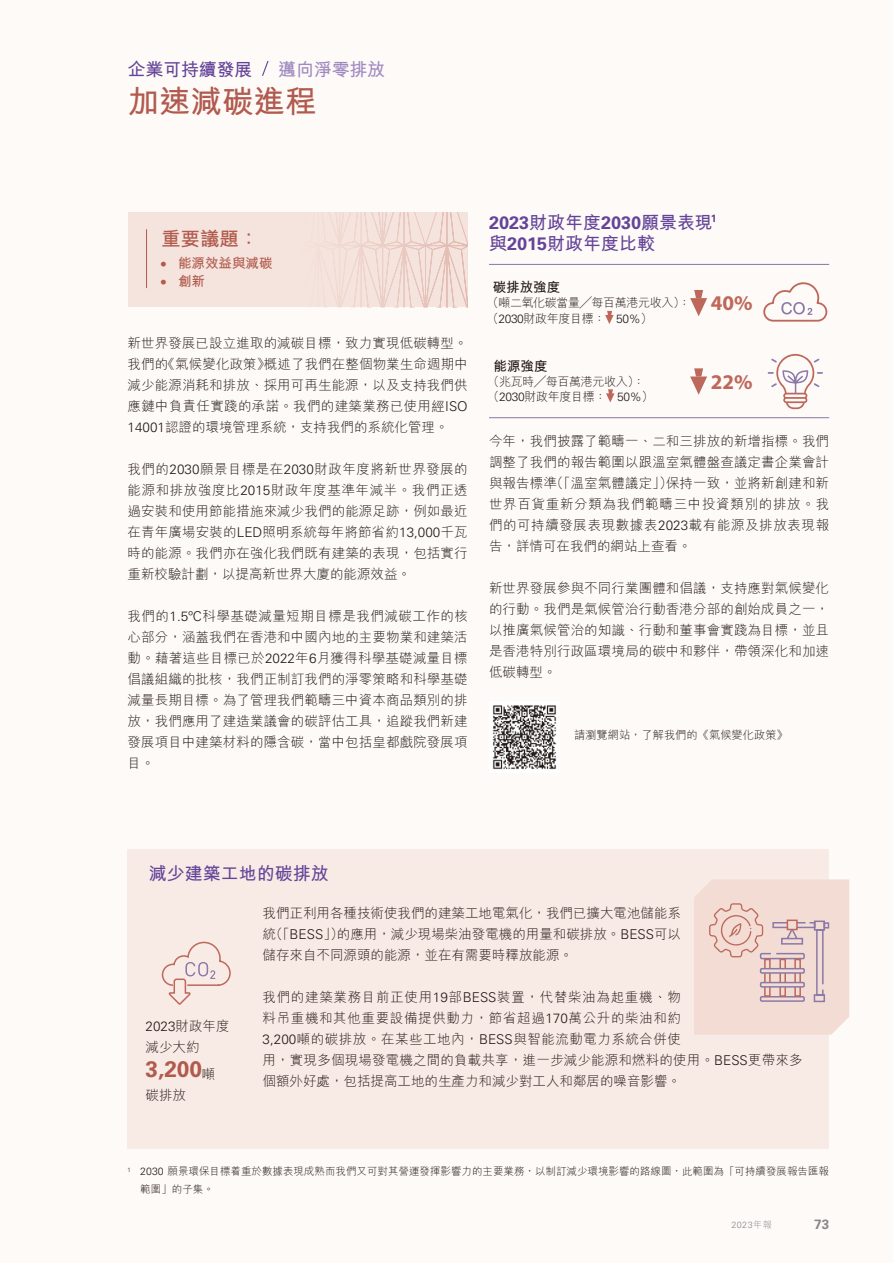
<style>
.page{position:relative;width:893px;height:1263px;background:#fefaf8}
.page>*{position:absolute;margin:0;border:0;box-sizing:border-box;transform-origin:0 0}
.t1{font:700 31.5px "M Hei HK";color:#b15a4d}
.t2{font:700 22.5px "Univers LT Std";color:#b15a4d}
.t3{font:700 21px "Myriad Pro";color:#bd685a}
.t4{font:700 19.5px "M Hei HK";color:#b15a4d}
.t5{font:700 18px "M Hei HK";color:#644498}
.t6{font:700 18px "Univers LT Std";color:#644498}
.t7{font:700 18px "M Hei HK";letter-spacing:-.01em;color:#a08ac0}
.t8{font:300 13.5px/21px "M Hei HK";letter-spacing:.01em;color:#231916;text-align:justify}
.t9{font:300 13.5px/21px "M Hei HK";letter-spacing:.04em;color:#231916}
.t10{font:700 13.5px "M Hei HK";color:#b15a4d}
.t11{font:700 13.5px "M Hei HK";color:#231916}
.t12{font:300 13.5px "Univers LT Std";color:#231916}
.t13{font:700 13.5px "Univers LT Std";color:#898989}
.t14{font:300 12px/15.3px "M Hei HK";letter-spacing:-.03em;color:#231916}
.t15{font:300 11.25px "M Hei HK";color:#231916}
.t16{font:300 10.5px/18px "M Hei HK";color:#231916}
.t17{font:300 9px "Univers LT Std";color:#898989}
.s1{font-family:"Univers LT Std"}
.s2{font-family:"M Hei HK"}
.s3{font-family:"M Hei HK";font-weight:300;font-size:13.5px;color:#231916}
</style>
<div class="page">
<svg style="left:262px;top:60px;width:7px;height:16px"></svg>
<img style="left:493px;top:705px;width:63px;height:65px">
<div style="left:128px;top:213px;width:340px;height:94px;background:#f5e4dd"></div>
<svg style="left:336px;top:213px;width:132px;height:94px"></svg>
<hr style="left:146px;top:229px;width:1px;height:59px;background:#b15a4d">
<div style="left:128px;top:849px;width:701px;height:300px;background:#f8ebe6"></div>
<svg style="left:763px;top:282px;width:65px;height:40px"></svg>
<svg style="left:768px;top:354px;width:55px;height:55px"></svg>
<hr style="left:489px;top:264px;width:340px;height:1px;background:#8b76a5">
<hr style="left:489px;top:417px;width:340px;height:1px;background:#8b76a5">
<svg style="left:690px;top:290px;width:17px;height:26px"></svg>
<svg style="left:605px;top:311px;width:9px;height:13px"></svg>
<svg style="left:606px;top:389px;width:8px;height:13px"></svg>
<svg style="left:690px;top:368px;width:17px;height:27px"></svg>
<svg style="left:694px;top:879px;width:155px;height:156px;background:#edd4cc"></svg>
<div style="left:787px;top:919px;width:11px;height:11px;background:#f3dcd3;border:2px solid #bd685a"></div>
<div style="left:760px;top:982px;width:45px;height:5px;border:2px solid #8b79a7"></div>
<div style="left:760px;top:968px;width:45px;height:6px;border:2px solid #8b79a7"></div>
<svg style="left:161px;top:941px;width:70px;height:64px"></svg>
<h3 class="t5" style="left:128px;top:56px;width:126px">企業可持續發展</h3>
<h3 class="t7" style="left:278px;top:56px;width:109px">邁向淨零排放</h3>
<h1 class="t1" style="left:128px;top:79px;width:190px">加速減碳進程</h1>
<h3 class="t4" style="left:161px;top:225px;width:99px">重要議題：</h3>
<p class="t10" style="left:161px;top:253px;width:113px"><span class="s1">•</span> 能源效益與減碳</p>
<p class="t10" style="left:161px;top:271px;width:46px"><span class="s1">•</span> 創新</p>
<p class="t8" style="left:128px;top:332px;width:342px">新世界發展已設立進取的減碳目標，致力實現低碳轉型。我們的《氣候變化政策》概述了我們在整個物業生命週期中減少能源消耗和排放、採用可再生能源，以及支持我們供應鏈中負責任實踐的承諾。我們的建築業務已使用經<span class="s1">ISO 14001</span>認證的環境管理系統，支持我們的系統化管理。</p>
<p class="t8" style="left:128px;top:458px;width:342px">我們的<span class="s1">2030</span>願景目標是在<span class="s1">2030</span>財政年度將新世界發展的能源和排放強度比<span class="s1">2015</span>財政年度基準年減半。我們正透過安裝和使用節能措施來減少我們的能源足跡，例如最近在青年廣場安裝的<span class="s1">LED</span>照明系統每年將節省約<span class="s1">13,000</span>千瓦時的能源。我們亦在強化我們既有建築的表現，包括實行重新校驗計劃，以提高新世界大廈的能源效益。</p>
<p class="t8" style="left:128px;top:605px;width:342px">我們的<span class="s1">1.5ºC</span>科學基礎減量短期目標是我們減碳工作的核心部分，涵蓋我們在香港和中國內地的主要物業和建築活動。藉著這些目標已於<span class="s1">2022</span>年<span class="s1">6</span>月獲得科學基礎減量目標倡議組織的批核，我們正制訂我們的淨零策略和科學基礎減量長期目標。為了管理我們範疇三中資本商品類別的排放，我們應用了建造業議會的碳評估工具，追蹤我們新建發展項目中建築材料的隱含碳，當中包括皇都戲院發展項目。</p>
<h3 class="t6" style="left:489px;top:212px;width:229px">2023<span class="s2">財政年度</span>2030<span class="s2">願景表現</span><sup>1</sup></h3>
<h3 class="t5" style="left:489px;top:230px;width:168px">與<span class="s1">2015</span>財政年度比較</h3>
<p class="t11" style="left:493px;top:278px;width:69px">碳排放強度</p>
<p class="t14" style="left:487px;top:295px;width:205px">（噸二氧化碳當量╱每百萬港元收入）：（<span class="s1">2030</span>財政年度目標： <span class="s1">50%</span>）</p>
<p class="t11" style="left:494px;top:356px;width:55px">能源強度</p>
<p class="t14" style="left:488px;top:373px;width:167px">（兆瓦時╱每百萬港元收入）：（<span class="s1">2030</span>財政年度目標： <span class="s1">50%</span>）</p>
<h3 class="t3" style="left:711px;top:368px;width:43px">22%</h3>
<h3 class="t3" style="left:711px;top:289px;width:43px">40%</h3>
<p class="t8" style="left:489px;top:430px;width:342px">今年，我們披露了範疇一、二和三排放的新增指標。我們調整了我們的報告範圍以跟溫室氣體盤查議定書企業會計與報告標準（「溫室氣體議定」）保持一致，並將新創建和新世界百貨重新分類為我們範疇三中投資類別的排放。我們的可持續發展表現數據表<span class="s1">2023</span>載有能源及排放表現報告，詳情可在我們的網站上查看。</p>
<p class="t8" style="left:489px;top:577px;width:342px">新世界發展參與不同行業團體和倡議，支持應對氣候變化的行動。我們是氣候管治行動香港分部的創始成員之一，以推廣氣候管治的知識、行動和董事會實踐為目標，並且是香港特別行政區環境局的碳中和夥伴，帶領深化和加速低碳轉型。</p>
<p class="t15" style="left:574px;top:726px;width:215px">請瀏覽網站，了解我們的《氣候變化政策》</p>
<h3 class="t5" style="left:149px;top:860px;width:182px">減少建築工地的碳排放</h3>
<p class="t12" style="left:146px;top:1017px;width:86px">2023<span class="s2">財政年度</span></p>
<p class="t8" style="left:146px;top:1035px;width:56px">減少大約</p>
<h2 class="t2" style="left:146px;top:1056px;width:71px">3,200<span class="s3">噸</span></h2>
<p class="t8" style="left:146px;top:1083px;width:42px">碳排放</p>
<p class="t8" style="left:263px;top:902px;width:420px">我們正利用各種技術使我們的建築工地電氣化，我們已擴大電池儲能系統（「<span class="s1">BESS</span>」）的應用，減少現場柴油發電機的用量和碳排放。<span class="s1">BESS</span>可以儲存來自不同源頭的能源，並在有需要時釋放能源。</p>
<p class="t9" style="left:263px;top:986px;width:542px">我們的建築業務目前正使用<span class="s1">19</span>部<span class="s1">BESS</span>裝置，代替柴油為起重機、物<br>料吊重機和其他重要設備提供動力，節省超過<span class="s1">170</span>萬公升的柴油和約<br><span class="s1">3,200</span>噸的碳排放。在某些工地內，<span class="s1">BESS</span>與智能流動電力系統合併使<br>用，實現多個現場發電機之間的負載共享，進一步減少能源和燃料的使用。<span class="s1">BESS</span>更帶來多個額外好處，包括提高工地的生產力和減少對工人和鄰居的噪音影響。</p>
<p class="t16" style="left:140px;top:1162px;width:690px;text-indent:-13px"><sup>1</sup> <span class="s1">2030</span> 願景環保目標着重於數據表現成熟而我們又可對其營運發揮影響力的主要業務，以制訂減少環境影響的路線圖，此範圍為「可持續發展報告匯報範圍」的子集。</p>
<p class="t17" style="left:731px;top:1219px;width:42px">2023<span class="s2">年報</span></p>
<p class="t13" style="left:814px;top:1216px;width:17px">73</p>
</div>
